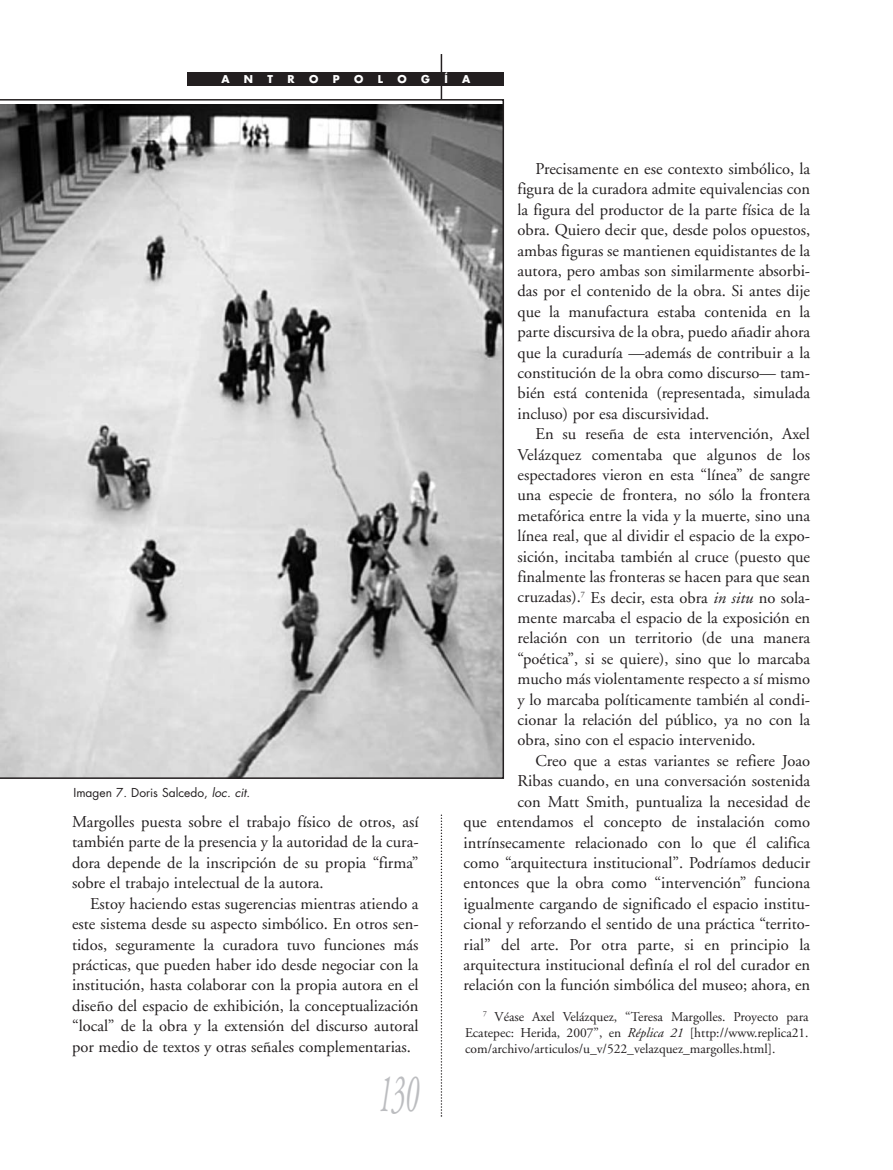
<style>
.page{position:relative;width:893px;height:1170px;background:#fff}
.page>*{position:absolute;margin:0;border:0;box-sizing:border-box;transform-origin:0 0}
.t1{font:italic 54px "Adobe Garamond";color:#bcbdc0;scale:.5 1}
.t2{font:16.5px/20.4px "Adobe Garamond";color:#231f20;text-align:justify}
.t3{font:13.5px/15.9px "Adobe Garamond";color:#231f20;text-align:justify}
.t4{font:12px "Futura";color:#231f20}
.t5{font:700 10.5px "Futura";color:#fff}
.s1{font-style:italic}
</style>
<div class="page">
<hr style="left:441px;top:54px;width:1px;height:306px;background:#231f20">
<svg style="left:441px;top:814px;width:1px;height:302px"></svg>
<div style="left:188px;top:72px;width:316px;height:14px;background:#231f20"></div>
<svg style="left:0;top:99px;width:504px;height:679px;background:#bdbdbd"></svg>
<p class="t5" style="left:221px;top:74px;width:10px">A</p>
<p class="t5" style="left:244px;top:74px;width:11px">N</p>
<p class="t5" style="left:268px;top:74px;width:7px">T</p>
<p class="t5" style="left:288px;top:74px;width:9px">R</p>
<p class="t5" style="left:309px;top:74px;width:11px">O</p>
<p class="t5" style="left:333px;top:74px;width:8px">P</p>
<p class="t5" style="left:354px;top:74px;width:11px">O</p>
<p class="t5" style="left:378px;top:74px;width:7px">L</p>
<p class="t5" style="left:397px;top:74px;width:11px">O</p>
<p class="t5" style="left:421px;top:74px;width:10px">G</p>
<p class="t5" style="left:444px;top:74px;width:5px">Í</p>
<p class="t5" style="left:462px;top:74px;width:10px">A</p>
<p class="t4" style="left:74px;top:786px;width:178px">Imagen 7. Doris Salcedo, <span class="s1">loc. cit</span>.</p>
<p class="t2" style="left:72px;top:813px;width:348px">Margolles puesta sobre el trabajo físico de otros, así también parte de la presencia y la autoridad de la cura&shy;dora depende de la inscripción de su propia “firma” sobre el trabajo intelectual de la autora.</p>
<p class="t2" style="left:72px;top:894px;width:348px;text-indent:18px">Estoy haciendo estas sugerencias mientras atiendo a este sistema desde su aspecto simbólico. En otros sen&shy;tidos, seguramente la curadora tuvo funciones más prácticas, que pueden haber ido desde negociar con la institución, hasta colaborar con la propia autora en el diseño del espacio de exhibición, la conceptualización “local” de la obra y la extensión del discurso autoral por medio de textos y otras señales complementarias.</p>
<h1 class="t1" style="left:378px;top:1071px;width:82px">130</h1>
<p class="t2" style="left:518px;top:160px;width:294px;text-indent:18px">Precisamente en ese contexto simbólico, la figura de la curadora admite equivalencias con la figura del productor de la parte física de la obra. Quiero decir que, desde polos opuestos, ambas figuras se mantienen equidistantes de la autora, pero ambas son similarmente absorbi&shy;das por el contenido de la obra. Si antes dije que la manufactura estaba contenida en la parte discursiva de la obra, puedo añadir ahora que la curaduría —además de contribuir a la constitución de la obra como discurso— tam&shy;bién está contenida (representada, simulada incluso) por esa discursividad.</p>
<p class="t2" style="left:518px;top:425px;width:294px;text-indent:18px">En su reseña de esta intervención, Axel Velázquez comentaba que algunos de los espectadores vieron en esta “línea” de sangre una especie de frontera, no sólo la frontera metafórica entre la vida y la muerte, sino una línea real, que al dividir el espacio de la expo&shy;sición, incitaba también al cruce (puesto que finalmente las fronteras se hacen para que sean cruzadas).<sup>7</sup> Es decir, esta obra <span class="s1">in situ</span> no sola&shy;mente marcaba el espacio de la exposición en relación con un territorio (de una manera “poética”, si se quiere), sino que lo marcaba mucho más violentamente respecto a sí mismo y lo marcaba políticamente también al condi&shy;cionar la relación del público, ya no con la obra, sino con el espacio intervenido.</p>
<p class="t2" style="left:464px;top:751px;width:348px;text-align:right">Creo que a estas variantes se refiere Joao<br>Ribas cuando, en una conversación sostenida<br>con Matt Smith, puntualiza la necesidad de<br>que entendamos el concepto de instalación como intrínsecamente relacionado con lo que él califica como “arquitectura institucional”. Podríamos deducir entonces que la obra como “intervención” funciona igualmente cargando de significado el espacio institu&shy;cional y reforzando el sentido de una práctica “territo&shy;rial” del arte. Por otra parte, si en principio la arquitectura institucional definía el rol del curador en relación con la función simbólica del museo; ahora, en</p>
<p class="t3" style="left:465px;top:1009px;width:345px;text-indent:18px"><sup>7</sup> Véase Axel Velázquez, “Teresa Margolles. Proyecto para Ecatepec: Herida, 2007”, en <span class="s1">Réplica 21</span> [http://www.replica21. com/archivo/articulos/u_v/522_velazquez_margolles.html].</p>
</div>
